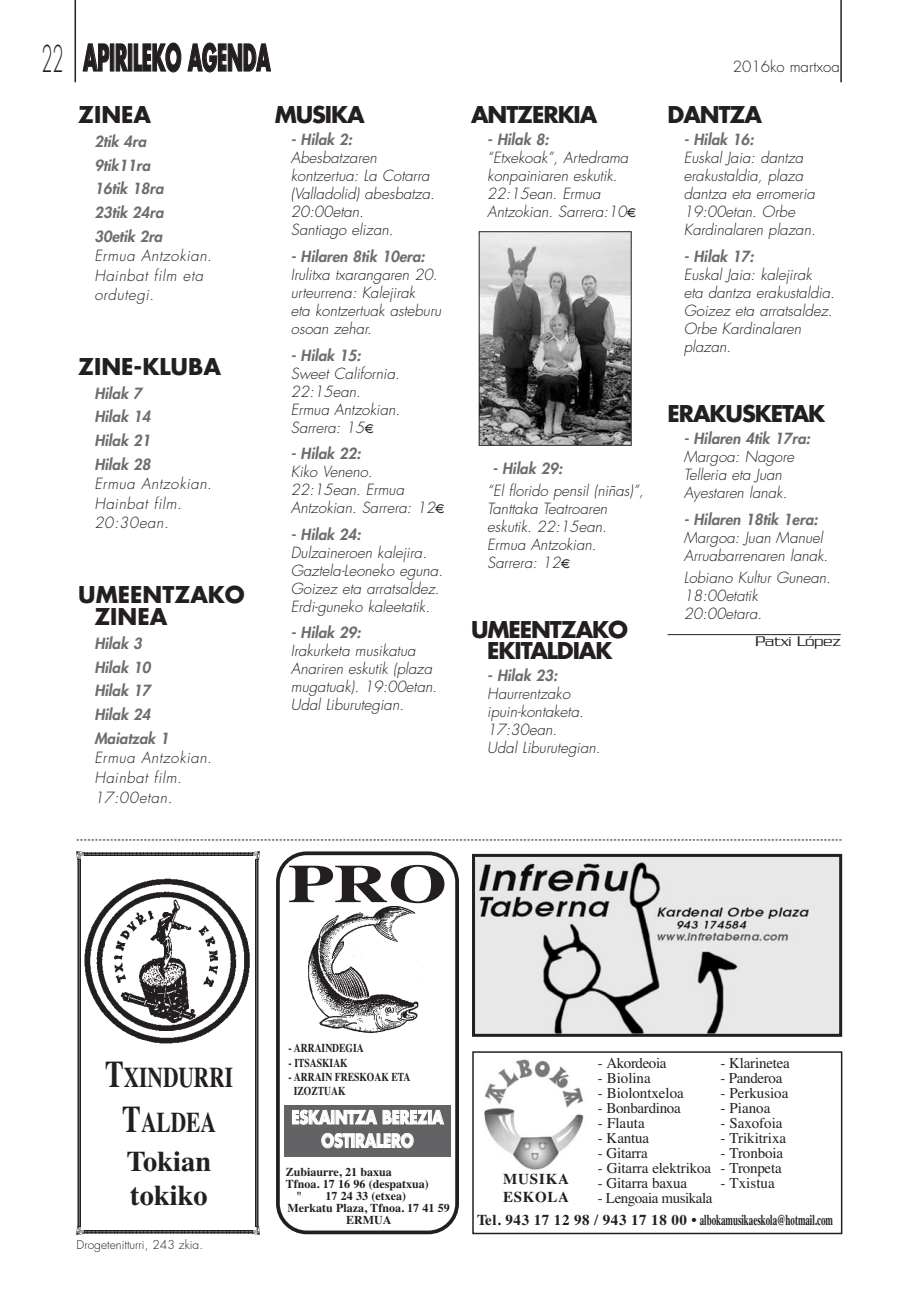
<style>
.page{position:relative;width:919px;height:1289px;background:#fff}
.page>*{position:absolute;margin:0;border:0;box-sizing:border-box;transform-origin:0 0}
.t1{font:700 53.85px "Times";color:#231f20;scale:1.4 1}
.t2{font:700 36px "Futura";color:#231f20;scale:.5 1}
.t3{font:300 36px "Futura";color:#231f20;scale:.5 1}
.t4{font:700 28.5px/45px "Times";color:#231f20;text-align:center;scale:.75 1}
.t5{font:700 28.5px/34.2px "Times";color:#231f20}
.t6{font:700 22.5px/21px "Futura";letter-spacing:-.05em;color:#231f20;text-align:center}
.t7{font:700 22.5px/22.5px "Futura";color:#231f20}
.t8{font:700 18px/23.4px "Futura";color:#fff;text-align:center;scale:.8 1}
.t9{font:italic 300 15px/18px "Futura";color:#231f20}
.t10{font:italic 800 15px/23.7px "Futura";color:#6c6d70}
.t11{font:15px "Times";letter-spacing:-.01em;color:#231f20}
.t12{font:700 15px "Times";letter-spacing:-.005em;color:#231f20}
.t13{font:15px "Times";letter-spacing:-.03em;color:#231f20}
.t14{font:300 15px "Futura";color:#231f20}
.t15{font:700 15px/18px "Times";letter-spacing:.05em;color:#231f20}
.t16{font:300 15px "Serpentine";color:#231f20}
.t17{font:700 12px/12px "Times";color:#231f20;text-align:center}
.t18{font:700 12px/14.4px "Times";color:#231f20;scale:.8 1}
.t19{font:300 12px "Futura";color:#231f20}
.s1{font-family:"Euro Quartet";font-weight:400;font-style:normal;font-size:12px}
.s2{font-size:37.5px}
</style>
<div class="page">
<hr style="left:74px;top:1px;width:2px;height:81px;background:#231f20">
<hr style="left:840px;top:1px;width:1px;height:81px;background:#231f20">
<svg style="left:77px;top:839px;width:764px;height:1px"></svg>
<svg style="left:276px;top:851px;width:183px;height:383px"></svg>
<div style="left:284px;top:1105px;width:166px;height:51px;background:#636366"></div>
<img style="left:84px;top:878px;width:166px;height:166px">
<svg style="left:77px;top:851px;width:183px;height:8px"></svg>
<img style="left:256px;top:859px;width:4px;height:367px">
<svg style="left:77px;top:1226px;width:183px;height:8px"></svg>
<img style="left:77px;top:859px;width:3px;height:367px">
<img style="left:476px;top:857px;width:362px;height:175px">
<div style="left:472px;top:853px;width:370px;height:183px;border:3px solid #231f20"></div>
<img style="left:484px;top:1059px;width:100px;height:111px">
<div style="left:472px;top:1051px;width:370px;height:183px;border:2px solid #231f20"></div>
<hr style="left:667px;top:634px;width:173px;height:1px;background:#231f20">
<img style="left:481px;top:233px;width:148px;height:210px">
<div style="left:479px;top:231px;width:152px;height:214px;border:1px solid #231f20"></div>
<h2 class="t3" style="left:41px;top:42px;width:46px">22</h2>
<h2 class="t2" style="left:83px;top:41px;width:376px">APIRILEKO AGENDA</h2>
<h3 class="t6" style="left:78px;top:106px;width:74px">ZINEA</h3>
<p class="t10" style="left:94px;top:130px;width:73px">2tik 4ra<br>9tik 11ra<br>16tik 18ra<br>23tik 24ra<br>30etik 2ra</p>
<p class="t9" style="left:94px;top:247px;width:122px;line-height:19.5px">Ermua Antzokian.<br>Hainbat film eta ordutegi.</p>
<h3 class="t7" style="left:78px;top:357px;width:144px">ZINE-KLUBA</h3>
<p class="t10" style="left:94px;top:381px;width:60px">Hilak 7<br>Hilak 14<br>Hilak 21<br>Hilak 28</p>
<p class="t9" style="left:94px;top:475px;width:122px;line-height:19.5px">Ermua Antzokian.<br>Hainbat film.<br>20:30ean.</p>
<h3 class="t7" style="left:94px;top:585px;width:152px;text-indent:-16px">UMEENTZAKO<br>ZINEA</h3>
<p class="t10" style="left:94px;top:632px;width:79px">Hilak 3<br>Hilak 10<br>Hilak 17<br>Hilak 24<br>Maiatzak 1</p>
<p class="t9" style="left:94px;top:749px;width:122px;line-height:19.5px">Ermua Antzokian.<br>Hainbat film.<br>17:00etan.</p>
<h3 class="t6" style="left:275px;top:106px;width:91px">MUSIKA</h3>
<p class="t10" style="left:291px;top:128px;width:65px">- Hilak 2:</p>
<p class="t9" style="left:291px;top:150px;width:148px">Abesbatzaren kontzertua: La Cotarra (Valladolid) abesbatza.<br>20:00etan.<br>Santiago elizan.</p>
<p class="t10" style="left:291px;top:245px;width:138px">- Hilaren 8tik 10era:</p>
<p class="t9" style="left:291px;top:266px;width:154px">Irulitxa txarangaren 20. urteurrena: Kalejirak<br>eta kontzertuak asteburu osoan zehar.</p>
<p class="t10" style="left:291px;top:343px;width:74px">- Hilak 15:</p>
<p class="t9" style="left:291px;top:365px;width:113px">Sweet California.<br>22:15ean.<br>Ermua Antzokian.<br>Sarrera: 15<span class="s1">¤</span></p>
<p class="t10" style="left:291px;top:442px;width:74px">- Hilak 22:</p>
<p class="t9" style="left:291px;top:463px;width:155px">Kiko Veneno.<br>22:15ean. Ermua<br>Antzokian. Sarrera: 12<span class="s1">¤</span></p>
<p class="t10" style="left:291px;top:522px;width:74px">- Hilak 24:</p>
<p class="t9" style="left:291px;top:544px;width:156px">Dulzaineroen kalejira.<br>Gaztela-Leoneko eguna.<br>Goizez eta arratsaldez.<br>Erdi-guneko kaleetatik.</p>
<p class="t10" style="left:291px;top:621px;width:74px">- Hilak 29:</p>
<p class="t9" style="left:291px;top:642px;width:150px">Irakurketa musikatua<br>Anariren eskutik (plaza mugatuak). 19:00etan.<br>Udal Liburutegian.</p>
<h1 class="t1" style="left:288px;top:865px;width:115px">PRO</h1>
<h3 class="t6" style="left:471px;top:106px;width:128px">ANTZERKIA</h3>
<p class="t10" style="left:487px;top:128px;width:65px">- Hilak 8:</p>
<p class="t9" style="left:487px;top:150px;width:150px">“Etxekoak ”, Artedrama konpainiaren eskutik.<br>22:15ean. Ermua<br>Antzokian. Sarrera:10<span class="s1">¤</span></p>
<p class="t10" style="left:492px;top:457px;width:74px">- Hilak 29:</p>
<p class="t9" style="left:487px;top:482px;width:160px">“El florido pensil (niñas)”,<br>Tanttaka Teatroaren eskutik. 22:15ean.<br>Ermua Antzokian.<br>Sarrera: 12<span class="s1">¤</span></p>
<h3 class="t6" style="left:471px;top:621px;width:158px">UMEENTZAKO<br>EKITALDIAK</h3>
<p class="t10" style="left:487px;top:664px;width:74px">- Hilak 23:</p>
<p class="t9" style="left:487px;top:685px;width:117px">Haurrentzako ipuin-kontaketa.<br>17:30ean.<br>Udal Liburutegian.</p>
<p class="t14" style="left:732px;top:59px;width:109px">2016ko martxoa</p>
<h3 class="t6" style="left:667px;top:106px;width:96px">DANTZA</h3>
<p class="t10" style="left:683px;top:128px;width:74px">- Hilak 16:</p>
<p class="t9" style="left:683px;top:150px;width:136px">Euskal Jaia: dantza erakustaldia, plaza dantza eta erromeria<br>19:00etan. Orbe<br>Kardinalaren plazan.</p>
<p class="t10" style="left:683px;top:245px;width:74px">- Hilak 17:</p>
<p class="t9" style="left:683px;top:266px;width:155px">Euskal Jaia: kalejirak<br>eta dantza erakustaldia.<br>Goizez eta arratsaldez.<br>Orbe Kardinalaren plazan.</p>
<h3 class="t6" style="left:667px;top:405px;width:159px">ERAKUSKETAK</h3>
<p class="t10" style="left:683px;top:427px;width:131px">- Hilaren 4tik 17ra:</p>
<p class="t9" style="left:683px;top:448px;width:114px">Margoa: Nagore<br>Telleria eta Juan<br>Ayestaren lanak.</p>
<p class="t10" style="left:683px;top:507px;width:138px">- Hilaren 18tik 1era:</p>
<p class="t9" style="left:683px;top:529px;width:148px">Margoa: Juan Manuel<br>Arruabarrenaren lanak.</p>
<p class="t9" style="left:683px;top:569px;width:151px">Lobiano Kultur Gunean.<br>18:00etatik<br>20:00etara.</p>
<p class="t16" style="left:755px;top:635px;width:87px">Patxi López</p>
<h3 class="t4" style="left:105px;top:1057px;width:172px"><span class="s2">T</span>XINDURRI<br><span class="s2">T</span>ALDEA</h3>
<h3 class="t5" style="left:127px;top:1146px;width:86px">Tokian tokiko</h3>
<p class="t19" style="left:77px;top:1238px;width:128px">Drogetenitturri, 243 zkia.</p>
<p class="t18" style="left:288px;top:1042px;width:95px">- ARRAINDEGIA</p>
<p class="t18" style="left:288px;top:1056px;width:75px">- ITSASKIAK</p>
<p class="t18" style="left:294px;top:1070px;width:147px;text-indent:-5px">- ARRAIN FRESKOAK ETA<br>IZOZTUAK</p>
<p class="t8" style="left:291px;top:1107px;width:191px">ESKAINTZA BEREZIA<br>OSTIRALERO</p>
<p class="t17" style="left:286px;top:1166px;width:108px">Zubiaurre, 21 baxua</p>
<p class="t17" style="left:286px;top:1178px;width:144px">Tfnoa. 17 16 96 (despatxua)</p>
<p class="t17" style="left:295px;top:1190px;width:8px">"</p>
<p class="t17" style="left:287px;top:1190px;width:164px">17 24 33 (etxea)<br>Merkatu Plaza, Tfnoa. 17 41 59<br>ERMUA</p>
<p class="t11" style="left:720px;top:1057px;width:71px">- Klarinetea</p>
<p class="t11" style="left:720px;top:1072px;width:63px">- Panderoa</p>
<p class="t11" style="left:720px;top:1087px;width:69px">- Perkusioa</p>
<p class="t11" style="left:720px;top:1102px;width:51px">- Pianoa</p>
<p class="t11" style="left:720px;top:1117px;width:63px">- Saxofoia</p>
<p class="t11" style="left:720px;top:1132px;width:67px">- Trikitrixa</p>
<p class="t11" style="left:720px;top:1147px;width:64px">- Tronboia</p>
<p class="t11" style="left:720px;top:1162px;width:63px">- Tronpeta</p>
<p class="t11" style="left:720px;top:1177px;width:56px">- Txistua</p>
<p class="t12" style="left:477px;top:1214px;width:357px">Tel. 943 17 12 98 / 943 17 18 00 • albokamusikaeskola@hotmail.com</p>
<p class="t13" style="left:597px;top:1057px;width:70px">- Akordeoia</p>
<p class="t11" style="left:597px;top:1072px;width:54px">- Biolina</p>
<p class="t11" style="left:597px;top:1087px;width:87px">- Biolontxeloa</p>
<p class="t11" style="left:597px;top:1102px;width:84px">- Bonbardinoa</p>
<p class="t11" style="left:597px;top:1117px;width:48px">- Flauta</p>
<p class="t11" style="left:597px;top:1132px;width:53px">- Kantua</p>
<p class="t11" style="left:597px;top:1147px;width:51px">- Gitarra</p>
<p class="t11" style="left:597px;top:1162px;width:115px">- Gitarra elektrikoa</p>
<p class="t11" style="left:597px;top:1177px;width:91px">- Gitarra baxua</p>
<p class="t13" style="left:597px;top:1192px;width:116px">- Lengoaia musikala</p>
<p class="t15" style="left:503px;top:1170px;width:67px">MUSIKA<br>ESKOLA</p>
</div>
